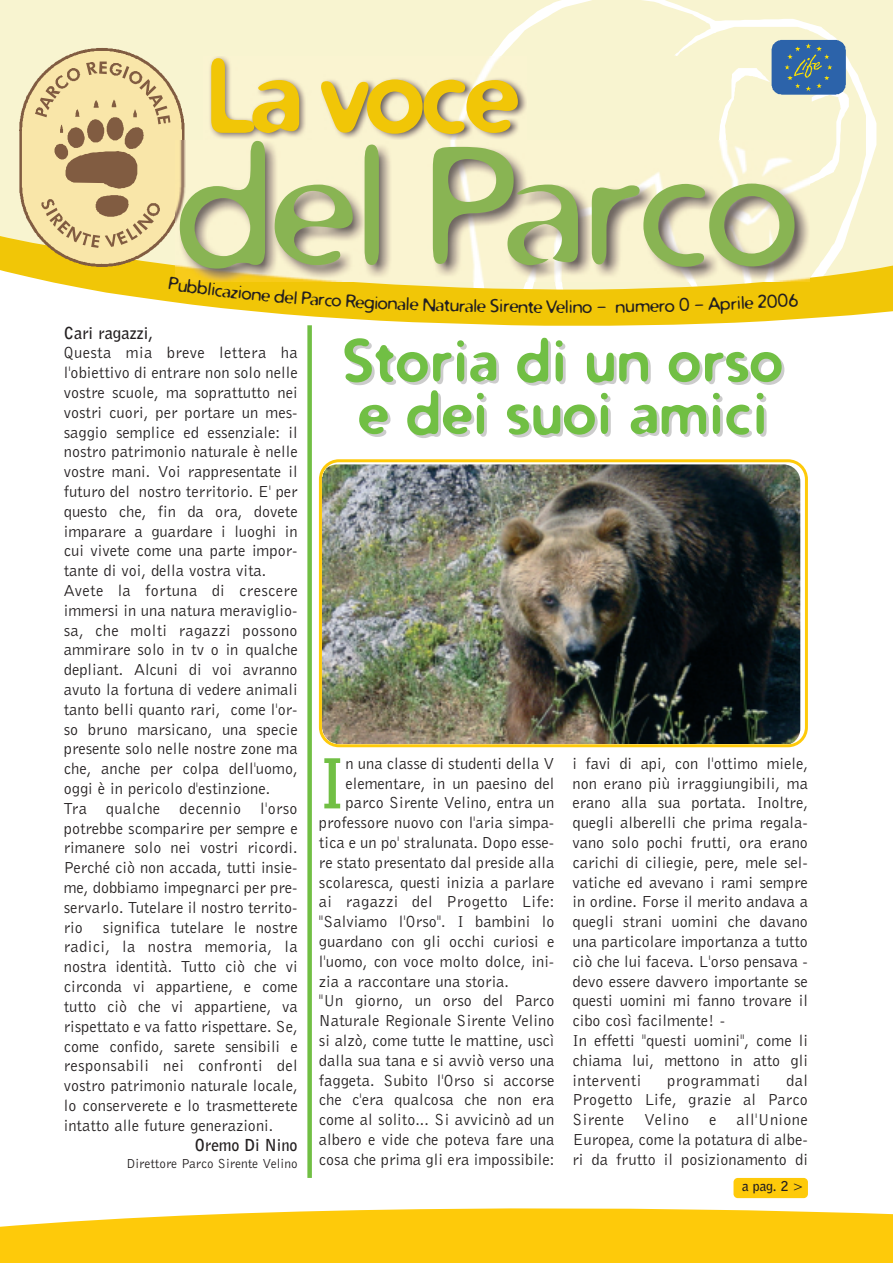
<style>
.page{position:relative;width:893px;height:1263px;background:#fff}
.page>*{position:absolute;margin:0;border:0;box-sizing:border-box;transform-origin:0 0}
.t1{font:166.8px "Distro";color:#89b453}
.t2{font:700 99.9px "Distro";letter-spacing:-.005em;color:#f1c607}
.t3{font:700 68.55px "Bell Gothic BT";color:#71bf44}
.t4{font:700 55.5px/52.5px "Distro";letter-spacing:.05em;color:#71bf44}
.t5{font:18px "Distro";letter-spacing:-.01em;color:#231f20}
.t6{font:16.5px/19.8px "Bell Gothic BT";color:#231f20}
.t7{font:16.5px "Bell Gothic BT";letter-spacing:.02em;color:#231f20}
.t8{font:700 16.5px "Bell Gothic BT";color:#231f20}
.t9{font:13.5px "Bell Gothic BT";color:#231f20}
.t10{font:700 13.5px "Bell Gothic BT";color:#231f20}
</style>
<div class="page">
<div style="left:0;top:0;width:368px;height:227px;background:#f8f4d0"></div>
<svg style="left:368px;top:0;width:525px;height:227px;background:#f8f4d3"></svg>
<svg style="left:0;top:227px;width:893px;height:99px;fill:#f1c607"></svg>
<svg style="left:19px;top:48px;width:165px;height:219px;background:#dfc991"></svg>
<svg style="left:772px;top:40px;width:74px;height:55px;background:#3e6ea1"></svg>
<img style="left:204px;top:57px;width:322px;height:83px">
<img style="left:175px;top:140px;width:634px;height:141px">
<svg style="left:0;top:1208px;width:893px;height:55px;background:#fece1e"></svg>
<img style="left:319px;top:459px;width:489px;height:288px">
<div style="left:733px;top:1178px;width:75px;height:20px;background:#feca0a;border-radius:4px"></div>
<div style="left:307px;top:325px;width:5px;height:853px;background:#71bf44"></div>
<svg style="left:169px;top:277px;width:39px;height:18px"></svg>
<svg style="left:261px;top:289px;width:33px;height:14px"></svg>
<svg style="left:789px;top:293px;width:9px;height:14px"></svg>
<h2 class="t2" style="left:205px;top:30px;width:312px">La voce</h2>
<h1 class="t1" style="left:176px;top:100px;width:622px">del Parco</h1>
<p class="t5" style="left:209px;top:277px;width:25px;rotate:7deg">lica</p>
<p class="t5" style="left:232px;top:280px;width:32px;rotate:6deg">zion</p>
<p class="t5" style="left:294px;top:286px;width:41px;rotate:4deg">l Parc</p>
<p class="t5" style="left:332px;top:289px;width:57px;rotate:3deg">o Regio</p>
<p class="t5" style="left:388px;top:291px;width:64px;rotate:2deg">nale Nat</p>
<p class="t5" style="left:450px;top:294px;width:80px;rotate:1deg">urale Siren</p>
<p class="t5" style="left:528px;top:295px;width:66px">te Velino</p>
<p class="t5" style="left:596px;top:295px;width:80px;rotate:-1deg">- numero</p>
<p class="t5" style="left:678px;top:294px;width:64px;rotate:-2deg">0 - Apri</p>
<p class="t5" style="left:740px;top:291px;width:49px;rotate:-3deg">le 200</p>
<p class="t8" style="left:64px;top:323px;width:91px">Cari ragazzi,</p>
<p class="t6" style="left:64px;top:343px;width:235px">Questa mia breve lettera ha l'obiettivo di entrare non solo nelle vostre scuole, ma soprattutto nei vostri cuori, per portare un mes&shy;saggio semplice ed essenziale: il nostro patrimonio naturale è nelle vostre mani. Voi rappresentate il futuro del nostro territorio. E' per questo che, fin da ora, dovete imparare a guardare i luoghi in cui vivete come una parte impor&shy;tante di voi, della vostra vita.<br>Avete la fortuna di crescere immersi in una natura meraviglio&shy;sa, che molti ragazzi possono ammirare solo in tv o in qualche depliant. Alcuni di voi avranno avuto la fortuna di vedere animali tanto belli quanto rari, come l'or&shy;so bruno marsicano, una specie presente solo nelle nostre zone ma che, anche per colpa dell'uomo, oggi è in pericolo d'estinzione.<br>Tra qualche decennio l'orso potrebbe scomparire per sempre e rimanere solo nei vostri ricordi.<br>Perché ciò non accada, tutti insie&shy;me, dobbiamo impegnarci per pre&shy;servarlo. Tutelare il nostro territo&shy;rio significa tutelare le nostre radici, la nostra memoria, la nostra identità. Tutto ciò che vi circonda vi appartiene, e come tutto ciò che vi appartiene, va rispettato e va fatto rispettare. Se, come confido, sarete sensibili e responsabili nei confronti del vostro patrimonio naturale locale, lo conserverete e lo trasmetterete intatto alle future generazioni.</p>
<p class="t8" style="left:195px;top:1135px;width:104px">Oremo Di Nino</p>
<p class="t9" style="left:127px;top:1155px;width:172px">Direttore Parco Sirente Velino</p>
<h3 class="t4" style="left:343px;top:334px;width:439px">Storia di un orso e dei suoi amici</h3>
<h3 class="t3" style="left:319px;top:745px;width:28px">I</h3>
<p class="t6" style="left:346px;top:753px;width:210px">n una classe di studenti della V</p>
<p class="t6" style="left:346px;top:773px;width:210px">elementare, in un paesino del</p>
<p class="t6" style="left:346px;top:793px;width:210px">parco Sirente Velino, entra un</p>
<p class="t6" style="left:319px;top:813px;width:237px">professore nuovo con l'aria simpa-</p>
<p class="t6" style="left:319px;top:832px;width:237px">tica e un po' stralunata. Dopo esse-</p>
<p class="t6" style="left:319px;top:852px;width:237px">re stato presentato dal preside alla</p>
<p class="t6" style="left:319px;top:872px;width:237px">scolaresca, questi inizia a parlare</p>
<p class="t7" style="left:319px;top:892px;width:237px">ai ragazzi del Progetto Life:</p>
<p class="t6" style="left:319px;top:912px;width:237px">"Salviamo l'Orso". I bambini lo</p>
<p class="t6" style="left:319px;top:931px;width:237px">guardano con gli occhi curiosi e</p>
<p class="t6" style="left:319px;top:951px;width:237px">l'uomo, con voce molto dolce, ini-</p>
<p class="t6" style="left:319px;top:971px;width:192px">zia a raccontare una storia.</p>
<p class="t6" style="left:319px;top:991px;width:237px">"Un giorno, un orso del Parco</p>
<p class="t6" style="left:319px;top:1011px;width:237px">Naturale Regionale Sirente Velino</p>
<p class="t6" style="left:319px;top:1030px;width:237px">si alzò, come tutte le mattine, uscì</p>
<p class="t6" style="left:319px;top:1050px;width:237px">dalla sua tana e si avviò verso una</p>
<p class="t6" style="left:319px;top:1070px;width:237px">faggeta. Subito l'Orso si accorse</p>
<p class="t6" style="left:319px;top:1090px;width:237px">che c'era qualcosa che non era</p>
<p class="t6" style="left:319px;top:1110px;width:237px">come al solito... Si avvicinò ad un</p>
<p class="t6" style="left:319px;top:1129px;width:237px">albero e vide che poteva fare una</p>
<p class="t6" style="left:319px;top:1149px;width:237px">cosa che prima gli era impossibile:</p>
<p class="t6" style="left:572px;top:753px;width:237px">i favi di api, con l'ottimo miele, non erano più irraggiungibili, ma erano alla sua portata. Inoltre, quegli alberelli che prima regala&shy;vano solo pochi frutti, ora erano carichi di ciliegie, pere, mele sel&shy;vatiche ed avevano i rami sempre in ordine. Forse il merito andava a quegli strani uomini che davano una particolare importanza a tutto ciò che lui faceva. L'orso pensava - devo essere davvero importante se questi uomini mi fanno trovare il cibo così facilmente! -<br>In effetti "questi uomini", come li chiama lui, mettono in atto gli interventi</p>
<p class="t6" style="left:572px;top:1070px;width:237px;text-align:justify;text-indent:214px">dal Progetto Life, grazie al Parco Sirente Velino e all'Unione Europea, come la potatura di albe&shy;ri da frutto il posizionamento di</p>
<p class="t7" style="left:667px;top:1070px;width:95px">programmati</p>
<p class="t10" style="left:742px;top:1178px;width:63px">a pag. 2 &gt;</p>
</div>
